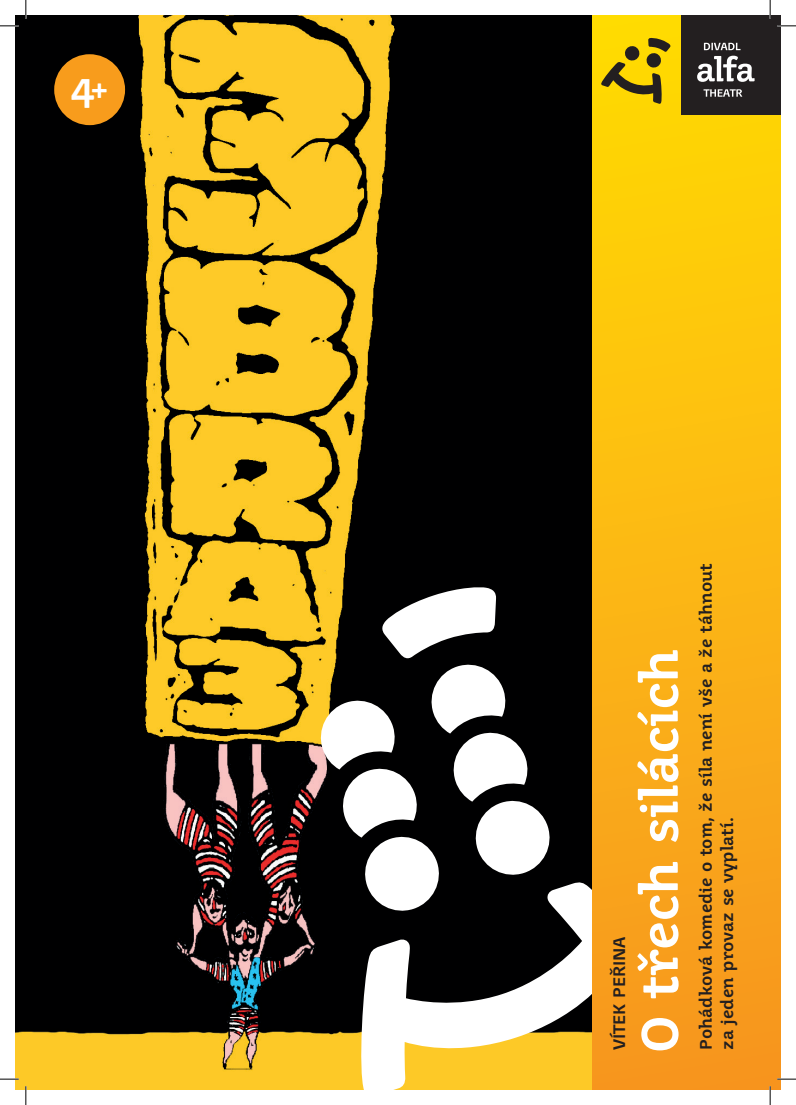
<style>
.page{position:relative;width:796px;height:1105px;background:#fff}
.page>*{position:absolute;margin:0;border:0;box-sizing:border-box;transform-origin:0 0}
.t1{font:700 50px "Juvenis Book CE";letter-spacing:-.01em;color:#fff}
.t2{font:700 37.5px "Juvenis Book CE";color:#fff}
.t3{font:700 16.25px "Juvenis Book CE";color:#231f20}
.s1{font-size:31.25px}
</style>
<div class="page">
<img style="left:15px;top:15px;width:578px;height:1074px">
<svg style="left:358px;top:881px;width:235px;height:208px"></svg>
<svg style="left:316px;top:586px;width:238px;height:328px"></svg>
<div style="left:54px;top:54px;width:71px;height:71px;background:#f89c1c;border-radius:50%"></div>
<div style="left:593px;top:15px;width:188px;height:1074px;background:linear-gradient(to bottom,#ffdc02,#f79522)"></div>
<div style="left:681px;top:15px;width:100px;height:99px;background:#231f20"></div>
<svg style="left:704px;top:43px;width:36px;height:7px"></svg>
<svg style="left:703px;top:89px;width:39px;height:8px"></svg>
<svg style="left:697px;top:56px;width:57px;height:26px"></svg>
<svg style="left:601px;top:38px;width:70px;height:66px;background:#bea20a"></svg>
<svg style="left:0;top:25px;width:19px;height:2px"></svg>
<svg style="left:777px;top:25px;width:19px;height:2px"></svg>
<svg style="left:0;top:1077px;width:19px;height:2px"></svg>
<svg style="left:777px;top:1077px;width:19px;height:2px"></svg>
<svg style="left:25px;top:0;width:2px;height:19px"></svg>
<svg style="left:25px;top:1085px;width:2px;height:19px"></svg>
<svg style="left:769px;top:0;width:2px;height:19px"></svg>
<svg style="left:769px;top:1085px;width:2px;height:19px"></svg>
<p class="t2" style="left:71px;top:65px;width:39px">4<span class="s1">+</span></p>
<p class="t3" style="left:609px;top:1049px;width:115px;rotate:-90deg">VÍTEK PEŘINA</p>
<p class="t1" style="left:628px;top:1053px;width:406px;rotate:-90deg">O třech silácích</p>
<p class="t3" style="left:696px;top:1049px;width:488px;rotate:-90deg">Pohádková komedie o tom, že síla není vše a že táhnout</p>
<p class="t3" style="left:717px;top:1049px;width:234px;rotate:-90deg">za jeden provaz se vyplatí.</p>
</div>
